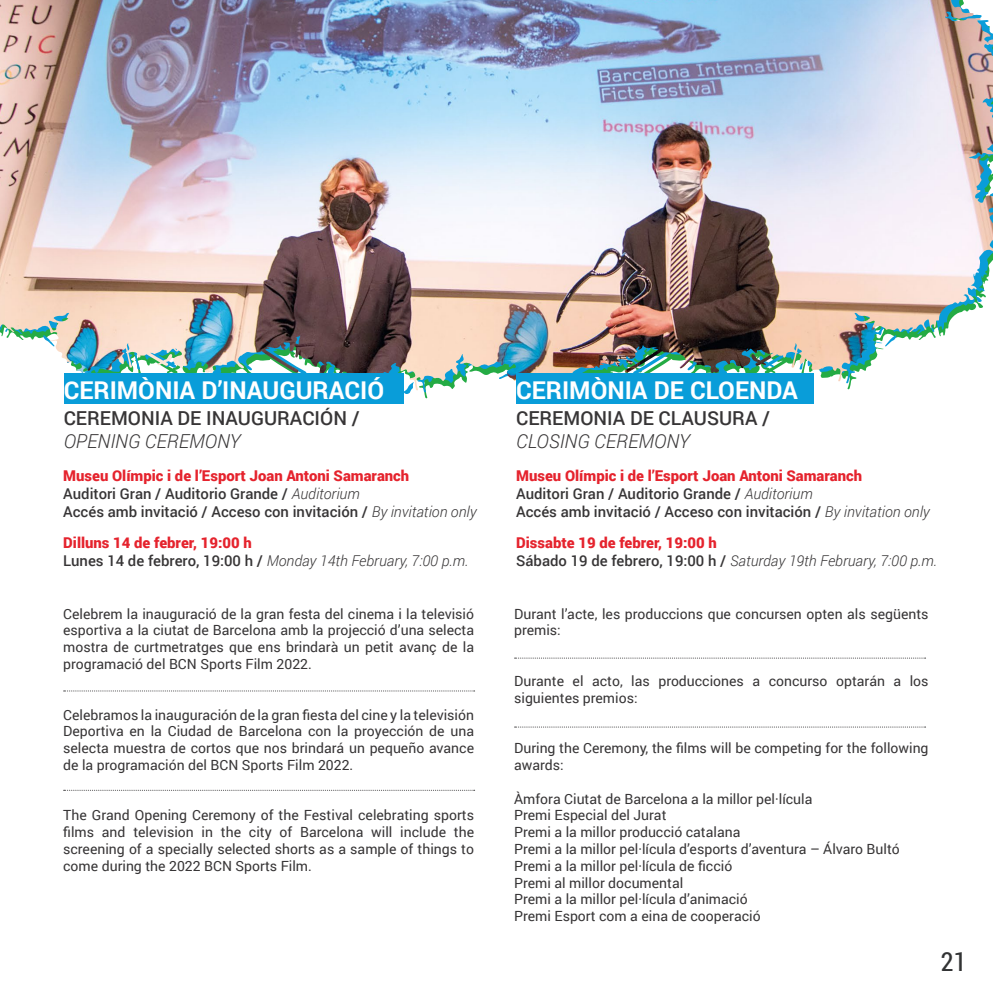
<style>
.page{position:relative;width:993px;height:993px;background:#fff}
.page>*{position:absolute;margin:0;border:0;box-sizing:border-box;transform-origin:0 0}
.t1{font:26.25px "Roboto Condensed";color:#323334}
.t2{font:700 24.5px "Roboto";color:#fff}
.t3{font:500 19.25px "Roboto";color:#373536}
.t4{font:italic 300 19.25px "Roboto";color:#373536}
.t5{font:500 14.88px/17.8px "Roboto";color:#373536}
.t6{font:italic 300 14.88px/17.8px "Roboto";color:#373536}
.t7{font:14px/16.8px "Roboto";color:#373536}
.s1{font-weight:900;color:#e5232d}
.s2{font-weight:300;font-style:italic}
.s3{font-weight:900;font-style:normal;color:#e5232d}
.s4{font-weight:500;font-style:normal}
</style>
<div class="page">
<img style="left:172px;top:0;width:820px;height:392px">
<svg style="left:403px;top:381px;width:11px;height:13px"></svg>
<svg style="left:498px;top:366px;width:28px;height:13px"></svg>
<img style="left:0;top:0;width:172px;height:373px">
<svg style="left:64px;top:690px;width:410px;height:1px"></svg>
<svg style="left:514px;top:657px;width:411px;height:1px"></svg>
<svg style="left:64px;top:789px;width:410px;height:1px"></svg>
<svg style="left:514px;top:726px;width:411px;height:1px"></svg>
<div style="left:64px;top:373px;width:339px;height:31px;background:#099dd9"></div>
<div style="left:516px;top:373px;width:297px;height:31px;background:#099dd9"></div>
<h2 class="t2" style="left:64px;top:373px;width:322px">CERIMÒNIA D’INAUGURACIÓ</h2>
<h2 class="t2" style="left:516px;top:373px;width:283px">CERIMÒNIA DE CLOENDA</h2>
<h3 class="t3" style="left:64px;top:404px;width:297px">CEREMONIA DE INAUGURACIÓN /</h3>
<h3 class="t4" style="left:64px;top:427px;width:178px">OPENING CEREMONY</h3>
<h3 class="t3" style="left:516px;top:404px;width:255px">CEREMONIA DE CLAUSURA /</h3>
<h3 class="t4" style="left:516px;top:427px;width:175px">CLOSING CEREMONY</h3>
<p class="t5" style="left:63px;top:466px;width:415px"><span class="s1">Museu Olímpic i de l’Esport Joan Antoni Samaranch<br></span>Auditori Gran / Auditorio Grande / <span class="s2">Auditorium<br></span>Accés amb invitació / Acceso con invitación / <span class="s2">By invitation only</span></p>
<p class="t6" style="left:63px;top:533px;width:406px"><span class="s3">Dilluns 14 de febrer, 19:00 h<br></span><span class="s4">Lunes 14 de febrero, 19:00 h /</span> Monday 14th February, 7:00 p.m.</p>
<p class="t7" style="left:63px;top:604px;width:412px;text-align:justify">Celebrem la inauguració de la gran festa del cinema i la televisió esportiva a la ciutat de Barcelona amb la projecció d’una selecta mostra de curtmetratges que ens brindarà un petit avanç de la programació del BCN Sports Film 2022.</p>
<p class="t7" style="left:63px;top:705px;width:412px;text-align:justify">Celebramos la inauguración de la gran fiesta del cine y la televisión Deportiva en la Ciudad de Barcelona con la proyección de una selecta muestra de cortos que nos brindará un pequeño avance de la programación del BCN Sports Film 2022.</p>
<p class="t7" style="left:63px;top:806px;width:412px;text-align:justify">The Grand Opening Ceremony of the Festival celebrating sports films and television in the city of Barcelona will include the screening of a specially selected shorts as a sample of things to come during the 2022 BCN Sports Film.</p>
<p class="t5" style="left:516px;top:466px;width:415px"><span class="s1">Museu Olímpic i de l’Esport Joan Antoni Samaranch<br></span>Auditori Gran / Auditorio Grande / <span class="s2">Auditorium<br></span>Accés amb invitació / Acceso con invitación / <span class="s2">By invitation only</span></p>
<p class="t6" style="left:516px;top:533px;width:422px"><span class="s3">Dissabte 19 de febrer, 19:00 h<br></span><span class="s4">Sábado 19 de febrero, 19:00 h /</span> Saturday 19th February, 7:00 p.m.</p>
<p class="t7" style="left:514px;top:604px;width:416px">Durant l’acte, les produccions que concursen opten als següents premis:</p>
<p class="t7" style="left:514px;top:671px;width:416px">Durante el acto, las producciones a concurso optarán a los siguientes premios:</p>
<p class="t7" style="left:514px;top:739px;width:416px">During the Ceremony, the films will be competing for the following awards:</p>
<p class="t7" style="left:514px;top:789px;width:387px">Àmfora Ciutat de Barcelona a la millor pel·lícula<br>Premi Especial del Jurat<br>Premi a la millor producció catalana<br>Premi a la millor pel·lícula d’esports d’aventura – Álvaro Bultó Premi a la millor pel·lícula de ficció<br>Premi al millor documental<br>Premi a la millor pel·lícula d’animació<br>Premi Esport com a eina de cooperació</p>
<h1 class="t1" style="left:940px;top:942px;width:27px">21</h1>
</div>
